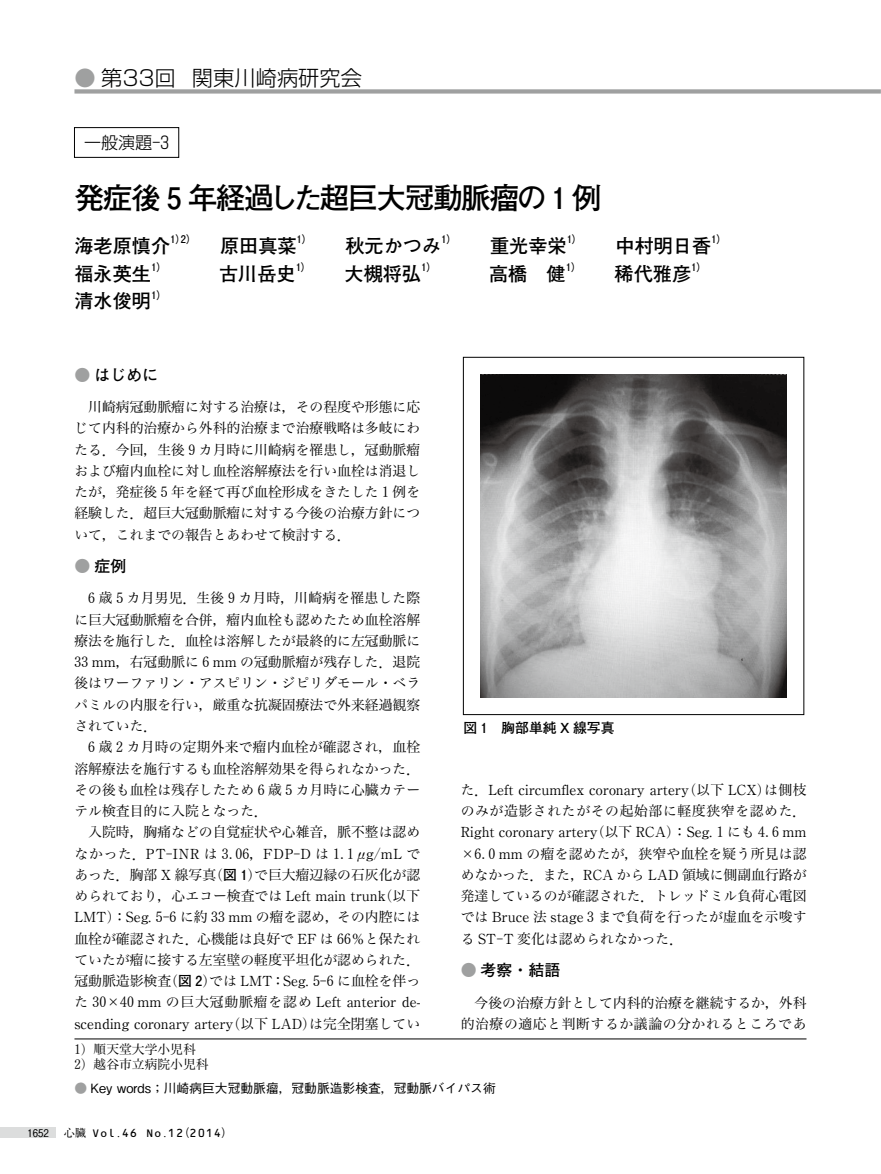
<style>
.page{position:relative;width:881px;height:1174px;background:#fff}
.page>*{position:absolute;margin:0;border:0;box-sizing:border-box;transform-origin:0 0}
.t1{font:700 29.7px "Futo Go B101 Pr 5";letter-spacing:-.05em;color:#000}
.t2{font:300 21.3px "Shin Go Pr 5";color:#000}
.t3{font:700 19.2px "Futo Go B101 Pr 5";color:#000}
.t4{font:300 16.95px "Shin Go Pr 5";color:#000}
.t5{font:700 15.9px "Futo Go B101 Pr 5";color:#000}
.t6{font:13.8px/21.3px "Hira Min Pro W3";color:#000;text-align:justify}
.t7{font:13.8px/21.3px "Ryumin Pr 5";color:#000}
.t8{font:13.8px/21.3px "Hira Min Pro W3";letter-spacing:.045em;color:#000;text-align:right}
.t9{font:13.8px "Ryumin Pr 5";letter-spacing:.055em;color:#000}
.t10{font:700 13.8px "Futo Go B101 Pr 5";color:#000}
.t11{font:500 12.75px "Gothic BBB Pr 5";color:#000}
.t12{font:12.75px "Hira Min Pro W3";color:#000}
.t13{font:11.1px "OCRB Std";color:#000}
.t14{font:500 10.65px "Gothic BBB Pr 5";color:#000}
.t15{font:700 10.5px "Futo Go B101 Pr 5";color:#000}
.s1{color:#9fa0a0}
.s2{font-family:"Tsuku Min Pro R"}
.s3{font-family:"Ryumin Pr 5"}
.s4{font-family:"Hira Min Pro W3"}
.s5{font-family:"Matisse Pro M"}
.s6{font-family:"Futo Go B101 Pr 5";font-weight:700}
.s7{font-family:"Hira Min Pro W3";font-weight:400}
.s8{font-family:"UD Shin Go Pro";font-weight:300}
</style>
<div class="page">
<div style="left:0;top:1127px;width:55px;height:10px;background:#dcdddd"></div>
<div style="left:74px;top:89px;width:806px;height:5px;background:#9fa0a0"></div>
<div style="left:74px;top:127px;width:105px;height:31px;border:1px solid #000"></div>
<hr style="left:74px;top:1038px;width:732px;height:1px;background:#000">
<img style="left:480px;top:374px;width:306px;height:323px">
<div style="left:463px;top:357px;width:340px;height:358px;border:1px solid #000"></div>
<h2 class="t2" style="left:74px;top:68px;width:289px"><span class="s1">●</span> 第33回 関東川崎病研究会</h2>
<p class="t4" style="left:84px;top:134px;width:87px">一般演題-3</p>
<h1 class="t1" style="left:74px;top:184px;width:528px">発症後 5 年経過した超巨大冠動脈瘤の 1 例</h1>
<h3 class="t3" style="left:74px;top:237px;width:97px">海老原慎介</h3>
<p class="t15" style="left:170px;top:234px;width:23px">1)2)</p>
<h3 class="t3" style="left:220px;top:237px;width:78px">原田真菜</h3>
<p class="t15" style="left:296px;top:234px;width:12px">1)</p>
<h3 class="t3" style="left:345px;top:237px;width:97px">秋元かつみ</h3>
<p class="t15" style="left:441px;top:234px;width:12px">1)</p>
<h3 class="t3" style="left:490px;top:237px;width:78px">重光幸栄</h3>
<p class="t15" style="left:566px;top:234px;width:12px">1)</p>
<h3 class="t3" style="left:615px;top:237px;width:97px">中村明日香</h3>
<p class="t15" style="left:711px;top:234px;width:12px">1)</p>
<h3 class="t3" style="left:74px;top:264px;width:78px">福永英生</h3>
<p class="t15" style="left:151px;top:262px;width:12px">1)</p>
<h3 class="t3" style="left:219px;top:264px;width:78px">古川岳史</h3>
<p class="t15" style="left:295px;top:262px;width:12px">1)</p>
<h3 class="t3" style="left:344px;top:264px;width:78px">大槻将弘</h3>
<p class="t15" style="left:421px;top:262px;width:12px">1)</p>
<h3 class="t3" style="left:489px;top:264px;width:78px">高橋 健</h3>
<p class="t15" style="left:565px;top:262px;width:12px">1)</p>
<h3 class="t3" style="left:614px;top:264px;width:78px">稀代雅彦</h3>
<p class="t15" style="left:691px;top:262px;width:12px">1)</p>
<h3 class="t3" style="left:74px;top:292px;width:78px">清水俊明</h3>
<p class="t15" style="left:151px;top:290px;width:12px">1)</p>
<p class="t5" style="left:74px;top:367px;width:85px"><span class="s1">●</span> はじめに</p>
<p class="t6" style="left:74px;top:398px;width:347px;text-indent:14px">川崎病冠動脈瘤に対する治療は，その程度や形態に応じて内科的治療から外科的治療まで治療戦略は多岐にわたる．今回，生後 <span class="s2">9</span> カ月時に川崎病を罹患し，冠動脈瘤および瘤内血栓に対し血栓溶解療法を行い血栓は消退したが，発症後 <span class="s2">5</span> 年を経て再び血栓形成をきたした <span class="s2">1</span> 例を経験した．超巨大冠動脈瘤に対する今後の治療方針について，これまでの報告とあわせて検討する．</p>
<p class="t5" style="left:74px;top:559px;width:53px"><span class="s1">●</span> 症例</p>
<p class="t6" style="left:74px;top:589px;width:347px;text-indent:14px"><span class="s2">6</span> 歳 <span class="s2">5</span> カ月男児．生後 <span class="s2">9</span> カ月時，川崎病を罹患した際に巨大冠動脈瘤を合併，瘤内血栓も認めたため血栓溶解療法を施行した．血栓は溶解したが最終的に左冠動脈に<span class="s2">33</span> <span class="s3">mm</span>，右冠動脈に <span class="s2">6</span> <span class="s3">mm</span> の冠動脈瘤が残存した．退院後はワーファリン・アスピリン・ジピリダモール・ベラパミルの内服を行い，厳重な抗凝固療法で外来経過観察されていた．</p>
<p class="t6" style="left:74px;top:738px;width:347px;text-indent:14px"><span class="s2">6</span> 歳 <span class="s2">2</span> カ月時の定期外来で瘤内血栓が確認され，血栓溶解療法を施行するも血栓溶解効果を得られなかった．その後も血栓は残存したため <span class="s2">6</span> 歳 <span class="s2">5</span> カ月時に心臓カテーテル検査目的に入院となった．</p>
<p class="t6" style="left:88px;top:823px;width:333px">入院時，胸痛などの自覚症状や心雑音，脈不整は認め</p>
<p class="t9" style="left:74px;top:846px;width:347px"><span class="s4">なかった．</span>PT-INR <span class="s4">は</span> <span class="s2">3.06</span><span class="s4">，</span>FDP-D <span class="s4">は</span> <span class="s2">1.1</span> g<span class="s5">／</span>mL <span class="s4">で</span></p>
<p class="t6" style="left:74px;top:865px;width:347px">あった．胸部 <span class="s3">X</span> 線写真<span class="s3">(</span><span class="s6">図 1</span><span class="s3">)</span>で巨大瘤辺縁の石灰化が認められており，心エコー検査では <span class="s3">Left main trunk(</span>以下<span class="s3">LMT)</span>：<span class="s3">Seg.</span> <span class="s2">5</span><span class="s3">-</span><span class="s2">6</span> に約 <span class="s2">33</span> <span class="s3">mm</span> の瘤を認め，その内腔には血栓が確認された．心機能は良好で <span class="s3">EF</span> は <span class="s2">66</span><span class="s3">％</span>と保たれていたが瘤に接する左室壁の軽度平坦化が認められた．冠動脈造影検査<span class="s3">(</span><span class="s6">図 2</span><span class="s3">)</span>では <span class="s3">LMT</span>：<span class="s3">Seg.</span> <span class="s2">5</span><span class="s3">-</span><span class="s2">6</span> に血栓を伴っ</p>
<p class="t7" style="left:74px;top:992px;width:347px"><span class="s4">た</span> <span class="s2">30</span>×<span class="s2">40</span> mm <span class="s4">の巨大冠動脈瘤を認め</span> Left anterior de&shy;scending coronary artery(<span class="s4">以下</span> LAD)<span class="s4">は完全閉塞してい</span></p>
<p class="t12" style="left:74px;top:1046px;width:123px"><span class="s2">1</span><span class="s3">)</span> 順天堂大学小児科</p>
<p class="t12" style="left:74px;top:1061px;width:135px"><span class="s2">2</span><span class="s3">)</span> 越谷市立病院小児科</p>
<p class="t10" style="left:463px;top:721px;width:153px">図 1 胸部単純 X 線写真</p>
<p class="t7" style="left:460px;top:779px;width:347px"><span class="s4">た．</span>Left circumflex coronary artery(<span class="s4">以下</span> LCX)<span class="s4">は側枝</span></p>
<p class="t8" style="left:460px;top:801px;width:347px">のみが造影されたがその起始部に軽度狭窄を認めた．</p>
<p class="t7" style="left:460px;top:822px;width:347px">Right coronary artery(<span class="s4">以下</span> RCA)<span class="s4">：</span>Seg. <span class="s2">1</span> <span class="s4">にも</span> <span class="s2">4.6</span> mm</p>
<p class="t6" style="left:460px;top:844px;width:347px"><span class="s3">×</span><span class="s2">6.0</span> <span class="s3">mm</span> の瘤を認めたが，狭窄や血栓を疑う所見は認めなかった．また，<span class="s3">RCA</span> から <span class="s3">LAD</span> 領域に側副血行路が発達しているのが確認された．トレッドミル負荷心電図では <span class="s3">Bruce</span> 法 <span class="s3">stage</span> <span class="s2">3</span> まで負荷を行ったが虚血を示唆する <span class="s3">ST-T</span> 変化は認められなかった．</p>
<p class="t5" style="left:460px;top:963px;width:101px"><span class="s1">●</span> 考察・結語</p>
<p class="t8" style="left:460px;top:993px;width:347px">今後の治療方針として内科的治療を継続するか，外科的治療の適応と判断するか議論の分かれるところであ</p>
<p class="t11" style="left:74px;top:1081px;width:422px"><span class="s1">●</span> Key words<span class="s7">；</span>川崎病巨大冠動脈瘤<span class="s7">，</span>冠動脈造影検査<span class="s7">，</span>冠動脈バイパス術</p>
<p class="t14" style="left:28px;top:1127px;width:23px">1652</p>
<p class="t13" style="left:64px;top:1126px;width:165px"><span class="s3">心臓</span> Vol<span class="s3">.</span>46 No<span class="s3">.</span>12<span class="s8">(</span>2014<span class="s8">)</span></p>
</div>
